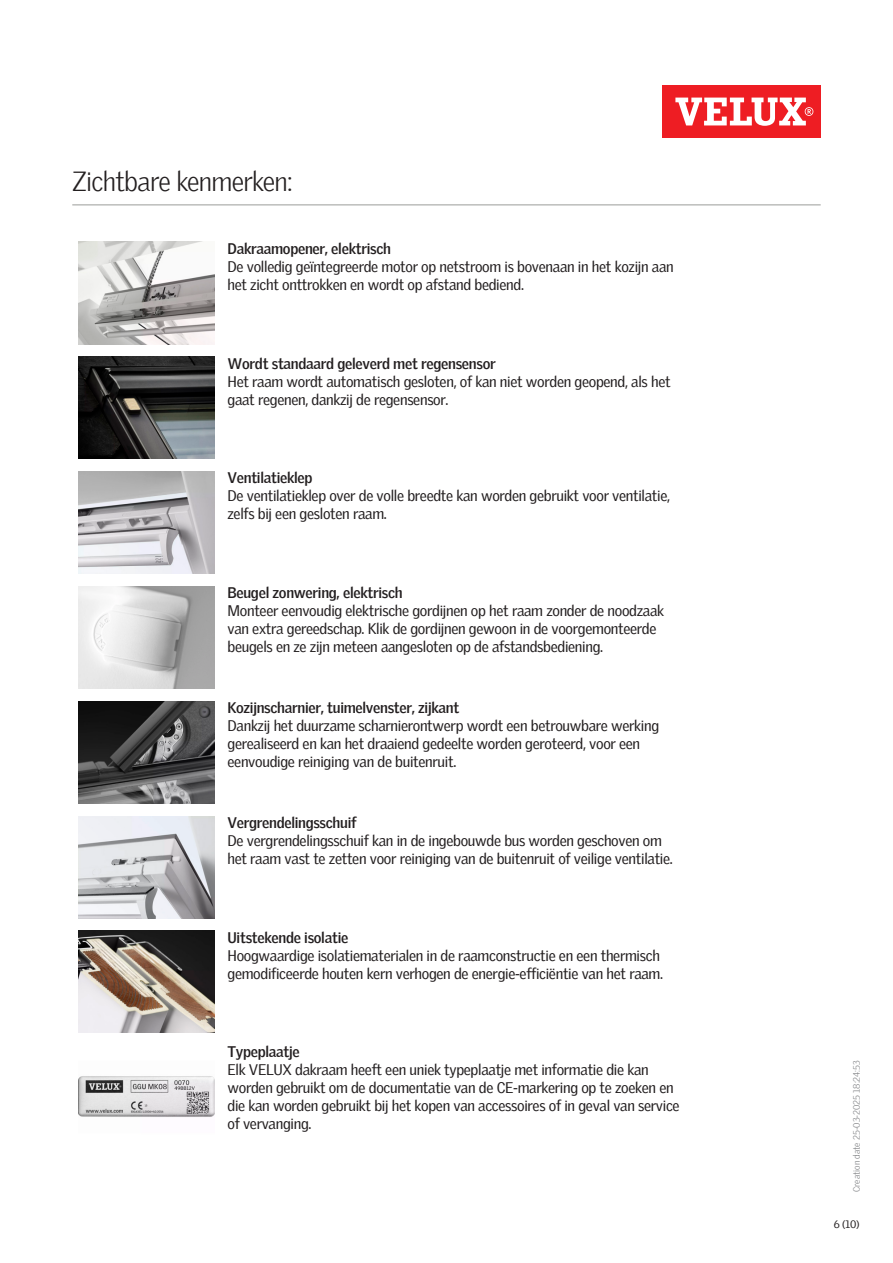
<style>
.page{position:relative;width:893px;height:1263px;background:#fff}
.page>*{position:absolute;margin:0;border:0;box-sizing:border-box;transform-origin:0 0}
.Headline_With_Line_B{font:300 27px "Velux Gothic";letter-spacing:-.025em;color:#231f20}
.Body_Heading{font:15px/18px "Velux Gothic";letter-spacing:-.02em;color:#231f20}
.t1{font:10.5px "Velux Gothic";color:#231f20}
.t2{font:300 9px "Velux Gothic";color:#7c7e81}
.s1{font-weight:700}
</style>
<div class="page">
<div style="left:662px;top:85px;width:159px;height:53px;background:#ee1d23"></div>
<svg style="left:675px;top:98px;width:138px;height:28px"></svg>
<hr style="left:72px;top:204px;width:749px;height:2px;background:#bcbdbb">
<img style="left:79px;top:242px;width:136px;height:102px">
<img style="left:79px;top:357px;width:136px;height:102px">
<img style="left:79px;top:472px;width:136px;height:102px">
<img style="left:79px;top:586px;width:136px;height:102px">
<img style="left:79px;top:701px;width:136px;height:102px">
<img style="left:79px;top:816px;width:136px;height:102px">
<img style="left:79px;top:931px;width:136px;height:102px">
<img style="left:79px;top:1076px;width:136px;height:41px">
<p class="Headline_With_Line_B" style="left:72px;top:161px;width:222px">Zichtbare kenmerken:</p>
<p class="Body_Heading" style="left:227px;top:238px;width:448px"><span class="s1">Dakraamopener, elektrisch<br></span>De volledig geïntegreerde motor op netstroom is bovenaan in het kozijn aan het zicht onttrokken en wordt op afstand bediend.</p>
<p class="Body_Heading" style="left:227px;top:353px;width:445px"><span class="s1">Wordt standaard geleverd met regensensor<br></span>Het raam wordt automatisch gesloten, of kan niet worden geopend, als het gaat regenen, dankzij de regensensor.</p>
<p class="Body_Heading" style="left:227px;top:468px;width:444px"><span class="s1">Ventilatieklep<br></span>De ventilatieklep over de volle breedte kan worden gebruikt voor ventilatie, zelfs bij een gesloten raam.</p>
<p class="Body_Heading" style="left:227px;top:582px;width:438px"><span class="s1">Beugel zonwering, elektrisch<br></span>Monteer eenvoudig elektrische gordijnen op het raam zonder de noodzaak van extra gereedschap. Klik de gordijnen gewoon in de voorgemonteerde beugels en ze zijn meteen aangesloten op de afstandsbediening.</p>
<p class="Body_Heading" style="left:227px;top:697px;width:433px"><span class="s1">Kozijnscharnier, tuimelvenster, zijkant<br></span>Dankzij het duurzame scharnierontwerp wordt een betrouwbare werking gerealiseerd en kan het draaiend gedeelte worden geroteerd, voor een eenvoudige reiniging van de buitenruit.</p>
<p class="Body_Heading" style="left:227px;top:812px;width:447px"><span class="s1">Vergrendelingsschuif<br></span>De vergrendelingsschuif kan in de ingebouwde bus worden geschoven om het raam vast te zetten voor reiniging van de buitenruit of veilige ventilatie.</p>
<p class="Body_Heading" style="left:227px;top:927px;width:437px"><span class="s1">Uitstekende isolatie<br></span>Hoogwaardige isolatiematerialen in de raamconstructie en een thermisch gemodificeerde houten kern verhogen de energie-efficiëntie van het raam.</p>
<p class="Body_Heading" style="left:227px;top:1042px;width:454px"><span class="s1">Typeplaatje<br></span>Elk VELUX dakraam heeft een uniek typeplaatje met informatie die kan worden gebruikt om de documentatie van de CE-markering op te zoeken en die kan worden gebruikt bij het kopen van accessoires of in geval van service of vervanging.</p>
<p class="t2" style="left:850px;top:1192px;width:133px;rotate:-90deg">Creation date 25-03-2025 18:24:53</p>
<p class="t1" style="left:834px;top:1216px;width:27px">6 (10)</p>
</div>
